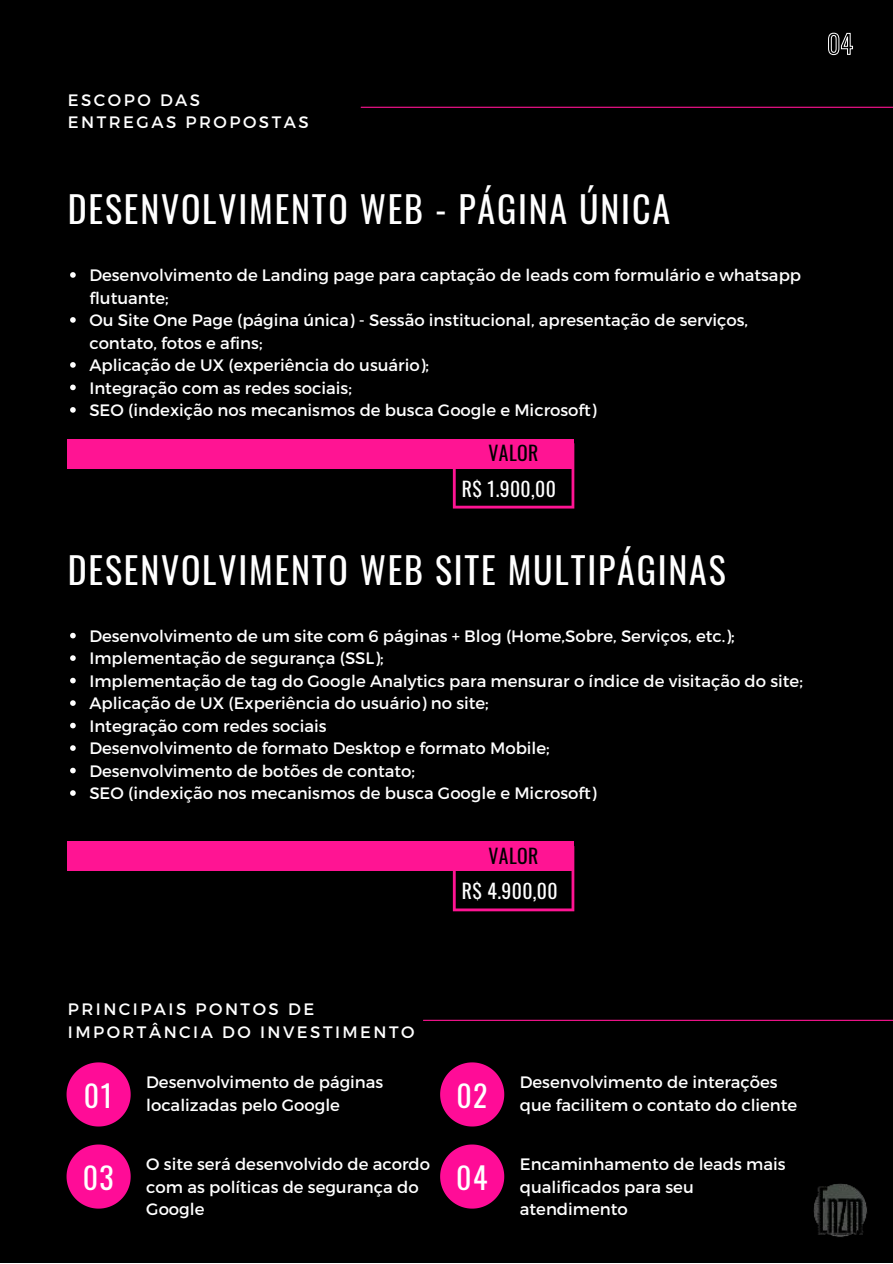
<style>
.page{position:relative;width:893px;height:1264px;background:#fff}
.page>*{position:absolute;margin:0;border:0;box-sizing:border-box;transform-origin:0 0}
.t1{font:36px "Oswald";letter-spacing:.05em;color:#fff}
.t2{font:29.7px "Oswald";letter-spacing:.05em;color:#fff}
.t3{font:19.65px "Oswald";letter-spacing:.02em;color:#fff}
.t4{font:19.65px "Oswald";letter-spacing:.02em;color:#000}
.t5{font:16.5px/22.5px "Montserrat";color:#fff}
.t6{font:16.5px/22.5px "Montserrat";letter-spacing:.15em;color:#fff}
</style>
<div class="page">
<div style="left:0;top:0;width:892px;height:1262px;background:#000"></div>
<svg style="left:70px;top:272px;width:6px;height:6px"></svg>
<svg style="left:70px;top:317px;width:6px;height:6px"></svg>
<svg style="left:70px;top:362px;width:6px;height:6px"></svg>
<svg style="left:70px;top:384px;width:6px;height:6px"></svg>
<svg style="left:70px;top:407px;width:6px;height:6px"></svg>
<svg style="left:453px;top:468px;width:121px;height:40px"></svg>
<div style="left:68px;top:439px;width:506px;height:29px;background:#ff1493"></div>
<hr style="left:361px;top:107px;width:531px;height:1px;background:#ff1493">
<svg style="left:828px;top:32px;width:25px;height:24px"></svg>
<svg style="left:70px;top:632px;width:6px;height:6px"></svg>
<svg style="left:70px;top:655px;width:6px;height:6px"></svg>
<svg style="left:70px;top:677px;width:6px;height:6px"></svg>
<svg style="left:70px;top:700px;width:6px;height:6px"></svg>
<svg style="left:70px;top:722px;width:6px;height:6px"></svg>
<svg style="left:70px;top:745px;width:6px;height:6px"></svg>
<svg style="left:70px;top:767px;width:6px;height:6px"></svg>
<svg style="left:70px;top:790px;width:6px;height:5px"></svg>
<svg style="left:453px;top:871px;width:121px;height:40px"></svg>
<div style="left:68px;top:841px;width:506px;height:30px;background:#ff1493"></div>
<svg style="left:67px;top:1062px;width:64px;height:64px"></svg>
<svg style="left:67px;top:1144px;width:64px;height:64px"></svg>
<svg style="left:440px;top:1062px;width:64px;height:64px"></svg>
<svg style="left:440px;top:1144px;width:64px;height:64px"></svg>
<hr style="left:423px;top:1019px;width:469px;height:1px;background:#ff1493">
<img style="left:813px;top:1183px;width:54px;height:54px">
<p class="t6" style="left:68px;top:88px;width:242px">ESCOPO DAS<br>ENTREGAS PROPOSTAS</p>
<h1 class="t1" style="left:68px;top:177px;width:603px">DESENVOLVIMENTO WEB - PÁGINA ÚNICA</h1>
<p class="t5" style="left:89px;top:264px;width:713px">Desenvolvimento de Landing page para captação de leads com formulário e whatsapp flutuante;<br>Ou Site One Page (página única) - Sessão institucional, apresentação de serviços, contato, fotos e afins;<br>Aplicação de UX (experiência do usuário);<br>Integração com as redes sociais;<br>SEO (indexição nos mecanismos de busca Google e Microsoft)</p>
<p class="t4" style="left:488px;top:436px;width:51px">VALOR</p>
<p class="t3" style="left:462px;top:471px;width:96px">R$ 1.900,00</p>
<h1 class="t1" style="left:68px;top:538px;width:659px">DESENVOLVIMENTO WEB SITE MULTIPÁGINAS</h1>
<p class="t5" style="left:89px;top:624px;width:715px">Desenvolvimento de um site com 6 páginas + Blog (Home,Sobre, Serviços, etc.); Implementação de segurança (SSL);<br>Implementação de tag do Google Analytics para mensurar o índice de visitação do site; Aplicação de UX (Experiência do usuário) no site;<br>Integração com redes sociais<br>Desenvolvimento de formato Desktop e formato Mobile;<br>Desenvolvimento de botões de contato;<br>SEO (indexição nos mecanismos de busca Google e Microsoft)</p>
<p class="t4" style="left:488px;top:838px;width:51px">VALOR</p>
<p class="t3" style="left:462px;top:873px;width:97px">R$ 4.900,00</p>
<p class="t6" style="left:68px;top:998px;width:348px">PRINCIPAIS PONTOS DE<br>IMPORTÂNCIA DO INVESTIMENTO</p>
<h2 class="t2" style="left:84px;top:1069px;width:30px">01</h2>
<p class="t5" style="left:146px;top:1071px;width:239px">Desenvolvimento de páginas localizadas pelo Google</p>
<h2 class="t2" style="left:456px;top:1069px;width:33px">02</h2>
<p class="t5" style="left:519px;top:1071px;width:279px">Desenvolvimento de interações que facilitem o contato do cliente</p>
<h2 class="t2" style="left:83px;top:1151px;width:33px">03</h2>
<p class="t5" style="left:146px;top:1153px;width:285px">O site será desenvolvido de acordo com as políticas de segurança do<br>Google</p>
<h2 class="t2" style="left:456px;top:1151px;width:33px">04</h2>
<p class="t5" style="left:520px;top:1153px;width:267px">Encaminhamento de leads mais qualificados para seu atendimento</p>
</div>
